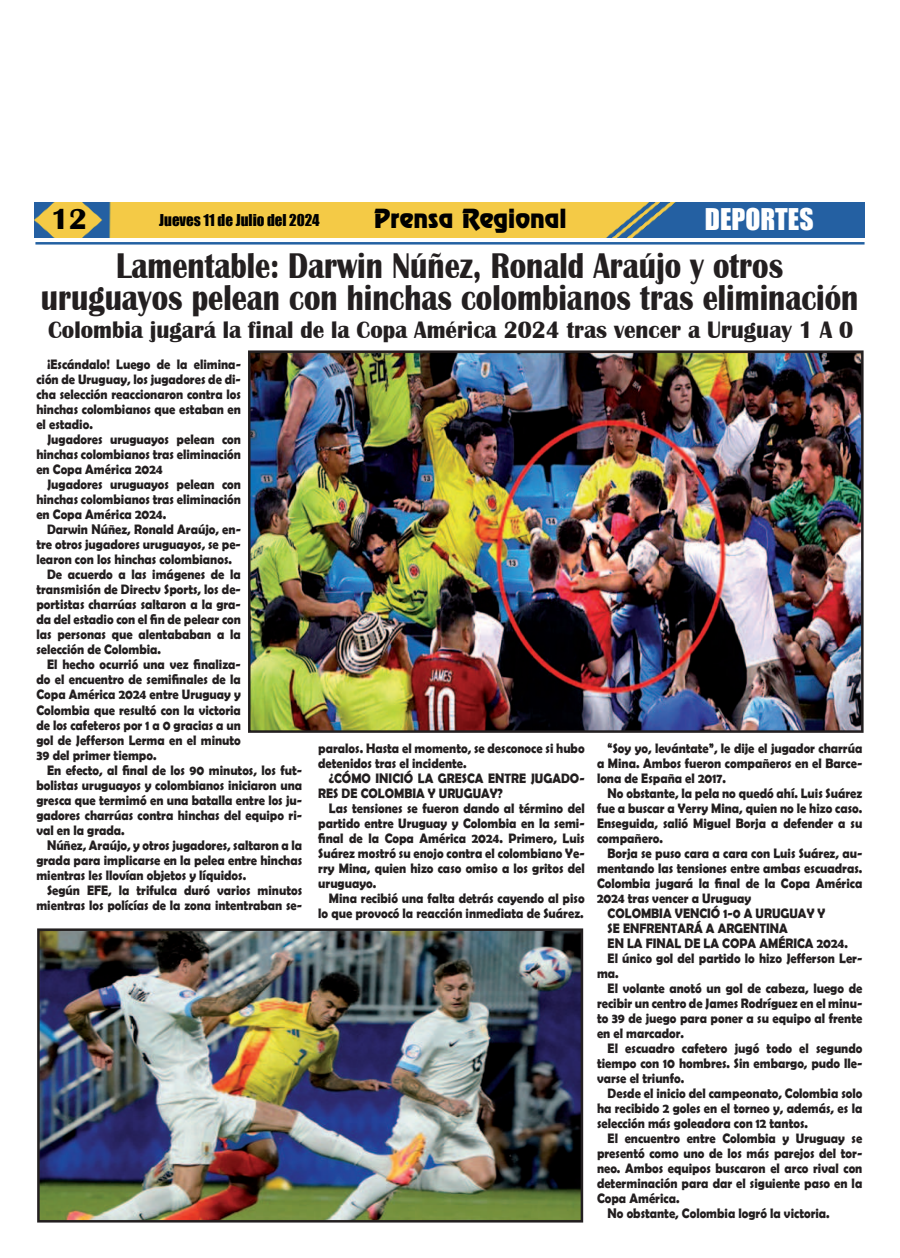
<style>
.page{position:relative;width:900px;height:1258px;background:#fff}
.page>*{position:absolute;margin:0;border:0;box-sizing:border-box;transform-origin:0 0}
.t1{font:700 36.75px/32.5px "Britannic";color:#231f20;text-align:center;scale:.83 1}
.t2{font:700 30px "Britannic";color:#000}
.t3{font:27.5px "Impact";color:#fff}
.t4{font:700 24.5px "Britannic";color:#231f20;scale:.94 1}
.t5{font:23.75px "Renfrew Normal";color:#000}
.t6{font:15px "Impact";color:#000}
.t7{font:700 13.75px/15px "Berlin Sans FB Demi";color:#231f20;text-align:justify;scale:.91 1}
</style>
<div class="page">
<img style="left:35px;top:203px;width:830px;height:35px">
<hr style="left:35px;top:242px;width:830px;height:3px;background:#2361a2">
<img style="left:252px;top:354px;width:608px;height:375px">
<div style="left:248px;top:350px;width:616px;height:383px;border:3px solid #231f20"></div>
<img style="left:41px;top:932px;width:538px;height:286px">
<div style="left:37px;top:928px;width:546px;height:294px;border:3px solid #231f20"></div>
<h2 class="t2" style="left:51px;top:203px;width:38px">12</h2>
<p class="t6" style="left:159px;top:213px;width:162px">Jueves 11 de Julio del 2024</p>
<h3 class="t5" style="left:374px;top:209px;width:194px">Prensa Regional</h3>
<h3 class="t3" style="left:705px;top:206px;width:110px">DEPORTES</h3>
<h1 class="t1" style="left:41px;top:249px;width:986px">Lamentable: Darwin Núñez, Ronald Araújo y otros uruguayos pelean con hinchas colombianos tras eliminación</h1>
<h3 class="t4" style="left:48px;top:317px;width:858px">Colombia jugará la final de la Copa América 2024 tras vencer a Uruguay 1 A 0</h3>
<p class="t7" style="left:36px;top:357px;width:226px;text-indent:11px">¡Escándalo! Luego de la elimina&shy;ción de Uruguay, los jugadores de di&shy;cha selección reaccionaron contra los hinchas colombianos que estaban en el estadio.</p>
<p class="t7" style="left:36px;top:432px;width:226px;text-indent:11px">Jugadores uruguayos pelean con hinchas colombianos tras eliminación en Copa América 2024</p>
<p class="t7" style="left:36px;top:477px;width:226px;text-indent:11px">Jugadores uruguayos pelean con hinchas colombianos tras eliminación en Copa América 2024.</p>
<p class="t7" style="left:47px;top:522px;width:215px">Darwin Núñez, Ronald Araújo, en-</p>
<p class="t7" style="left:36px;top:537px;width:226px">tre otros jugadores uruguayos, se pe-</p>
<p class="t7" style="left:36px;top:552px;width:216px">learon con los hinchas colombianos.</p>
<p class="t7" style="left:47px;top:567px;width:215px">De acuerdo a las imágenes de la</p>
<p class="t7" style="left:36px;top:582px;width:226px">transmisión de Directv Sports, los de-</p>
<p class="t7" style="left:36px;top:597px;width:226px">portistas charrúas saltaron a la gra-</p>
<p class="t7" style="left:36px;top:612px;width:226px">da del estadio con el 昀椀n de pelear con</p>
<p class="t7" style="left:36px;top:627px;width:226px">las personas que alentababan a la</p>
<p class="t7" style="left:36px;top:642px;width:139px">selección de Colombia.</p>
<p class="t7" style="left:47px;top:657px;width:215px">El hecho ocurrió una vez 昀椀naliza-</p>
<p class="t7" style="left:36px;top:672px;width:226px">do el encuentro de semi昀椀nales de la</p>
<p class="t7" style="left:36px;top:687px;width:226px">Copa América 2024 entre Uruguay y</p>
<p class="t7" style="left:36px;top:702px;width:226px">Colombia que resultó con la victoria</p>
<p class="t7" style="left:36px;top:717px;width:226px">de los cafeteros por 1 a 0 gracias a un</p>
<p class="t7" style="left:36px;top:732px;width:226px">gol de Jefferson Lerma en el minuto</p>
<p class="t7" style="left:36px;top:747px;width:134px">39 del primer tiempo.</p>
<p class="t7" style="left:47px;top:762px;width:282px">En efecto, al 昀椀nal de los 90 minutos, los fut-</p>
<p class="t7" style="left:36px;top:777px;width:294px">bolistas uruguayos y colombianos iniciaron una</p>
<p class="t7" style="left:36px;top:792px;width:294px">gresca que termimó en una batalla entre los ju-</p>
<p class="t7" style="left:36px;top:807px;width:294px">gadores charrúas contra hinchas del equipo ri-</p>
<p class="t7" style="left:36px;top:822px;width:99px">val en la grada.</p>
<p class="t7" style="left:47px;top:837px;width:282px">Núñez, Araújo, y otros jugadores, saltaron a la</p>
<p class="t7" style="left:36px;top:852px;width:294px">grada para implicarse en la pelea entre hinchas</p>
<p class="t7" style="left:36px;top:867px;width:232px">mientras les llovían objetos y líquidos.</p>
<p class="t7" style="left:47px;top:882px;width:282px">Según EFE, la trifulca duró varios minutos</p>
<p class="t7" style="left:36px;top:897px;width:294px">mientras los polícías de la zona intentraban se-</p>
<p class="t7" style="left:318px;top:740px;width:294px">paralos. Hasta el momento, se desconoce si hubo detenidos tras el incidente.</p>
<p class="t7" style="left:318px;top:770px;width:294px;text-indent:11px">¿CÓMO INICIÓ LA GRESCA ENTRE JUGADO-<br>RES DE COLOMBIA Y URUGUAY?</p>
<p class="t7" style="left:318px;top:800px;width:294px;text-indent:11px">Las tensiones se fueron dando al término del partido entre Uruguay y Colombia en la semi-昀椀nal de la Copa América 2024. Primero, Luis Suárez mostró su enojo contra el colombiano Ye&shy;rry Mina, quien hizo caso omiso a los gritos del uruguayo.</p>
<p class="t7" style="left:318px;top:890px;width:294px;text-align:right">Mina recibió una falta detrás cayendo al piso lo que provocó la reacción inmediata de Suárez.</p>
<p class="t7" style="left:597px;top:740px;width:293px;text-indent:11px">“Soy yo, levántate”, le dije el jugador charrúa a Mina. Ambos fueron compañeros en el Barce&shy;lona de España el 2017.</p>
<p class="t7" style="left:597px;top:785px;width:293px;text-indent:11px">No obstante, la pela no quedó ahí. Luis Suárez fue a buscar a Yerry Mina, quien no le hizo caso.<br>Enseguida, salió Miguel Borja a defender a su compañero.</p>
<p class="t7" style="left:608px;top:845px;width:281px">Borja se puso cara a cara con Luis Suárez, au-</p>
<p class="t7" style="left:597px;top:860px;width:293px">mentando las tensiones entre ambas escuadras.</p>
<p class="t7" style="left:597px;top:875px;width:293px">Colombia jugará la 昀椀nal de la Copa América</p>
<p class="t7" style="left:597px;top:890px;width:171px">2024 tras vencer a Uruguay</p>
<p class="t7" style="left:608px;top:905px;width:241px">COLOMBIA VENCIÓ 1-0 A URUGUAY Y</p>
<p class="t7" style="left:608px;top:920px;width:200px">SE ENFRENTARÁ A ARGENTINA</p>
<p class="t7" style="left:608px;top:935px;width:266px">EN LA FINAL DE LA COPA AMÉRICA 2024.</p>
<p class="t7" style="left:608px;top:950px;width:281px">El único gol del partido lo hizo Jefferson Ler-</p>
<p class="t7" style="left:597px;top:965px;width:25px">ma.</p>
<p class="t7" style="left:608px;top:980px;width:281px">El volante anotó un gol de cabeza, luego de</p>
<p class="t7" style="left:597px;top:995px;width:293px">recibir un centro de James Rodríguez en el minu-</p>
<p class="t7" style="left:597px;top:1010px;width:293px">to 39 de juego para poner a su equipo al frente</p>
<p class="t7" style="left:597px;top:1025px;width:97px">en el marcador.</p>
<p class="t7" style="left:608px;top:1040px;width:281px">El escuadro cafetero jugó todo el segundo</p>
<p class="t7" style="left:597px;top:1055px;width:293px">tiempo con 10 hombres. Sin embargo, pudo lle-</p>
<p class="t7" style="left:597px;top:1070px;width:97px">varse el triunfo.</p>
<p class="t7" style="left:608px;top:1085px;width:281px">Desde el inicio del campeonato, Colombia solo</p>
<p class="t7" style="left:597px;top:1100px;width:293px">ha recibido 2 goles en el torneo y, además, es la</p>
<p class="t7" style="left:597px;top:1115px;width:233px">selección más goleadora con 12 tantos.</p>
<p class="t7" style="left:608px;top:1130px;width:281px">El encuentro entre Colombia y Uruguay se</p>
<p class="t7" style="left:597px;top:1145px;width:293px">presentó como uno de los más parejos del tor-</p>
<p class="t7" style="left:597px;top:1160px;width:293px">neo. Ambos equipos buscaron el arco rival con</p>
<p class="t7" style="left:597px;top:1175px;width:293px">determinación para dar el siguiente paso en la</p>
<p class="t7" style="left:597px;top:1190px;width:92px">Copa América.</p>
<p class="t7" style="left:608px;top:1205px;width:246px">No obstante, Colombia logró la victoria.</p>
</div>
